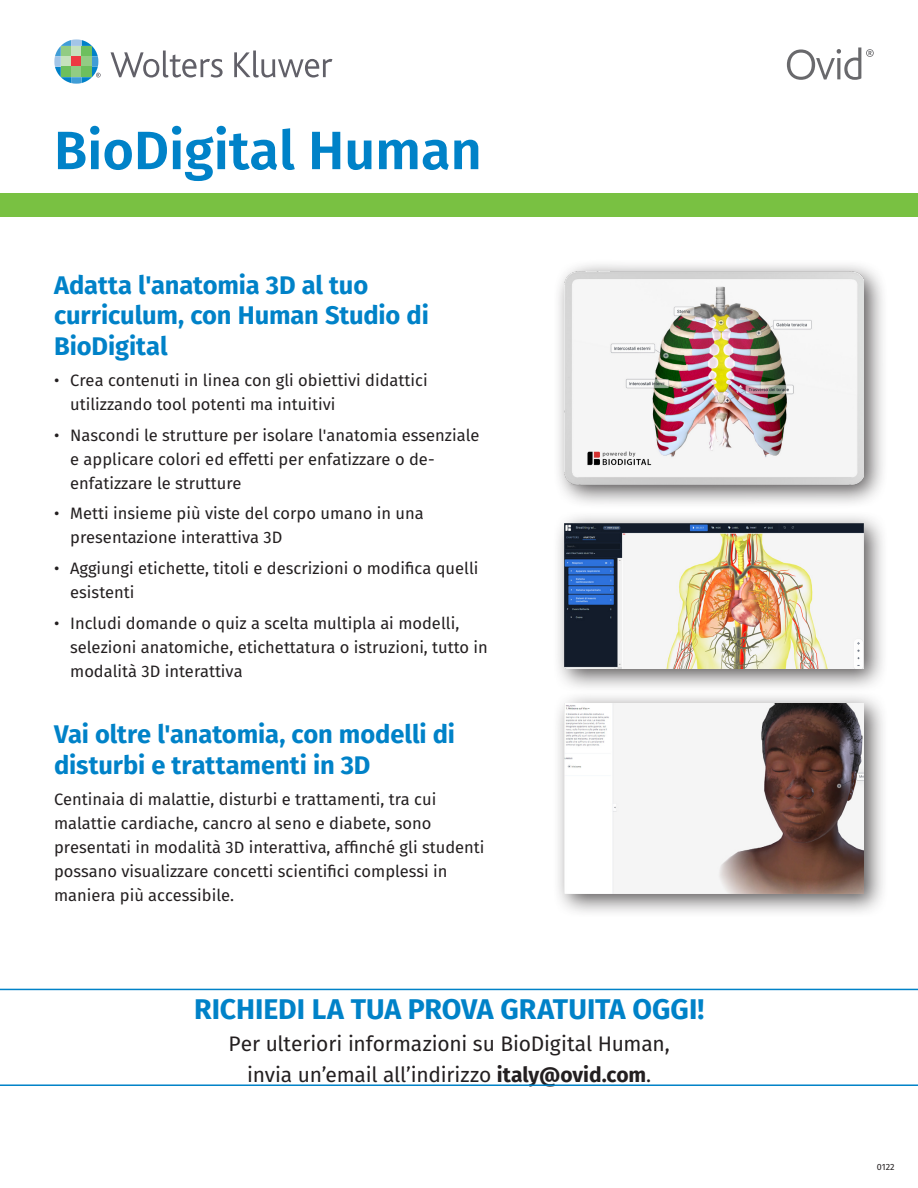
<style>
.page{position:relative;width:918px;height:1188px;background:#fff}
.page>*{position:absolute;margin:0;border:0;box-sizing:border-box;transform-origin:0 0}
.t1{font:600 54px "Fira Sans";color:#0082c8}
.t2{font:700 28.5px "Fira Sans";letter-spacing:-.005em;color:#0082c8}
.t3{font:700 25.5px/30.6px "Fira Sans";letter-spacing:-.005em;color:#0082c8}
.t4{font:21px/31.5px "Fira Sans";letter-spacing:-.01em;color:#231f20;text-align:center}
.t5{font:16.5px/24px "Fira Sans";color:#231f20}
.t6{font:9px "Fira Sans";color:#231f20}
.s1{font-weight:700}
</style>
<div class="page">
<svg style="left:0;top:989px;width:918px;height:97px"></svg>
<div style="left:552px;top:259px;width:337px;height:251px;background:#231f20;opacity:.75"></div>
<img style="left:565px;top:271px;width:299px;height:217px">
<div style="left:552px;top:690px;width:337px;height:228px;background:#231f20;opacity:.75"></div>
<img style="left:565px;top:703px;width:299px;height:190px">
<div style="left:552px;top:510px;width:337px;height:183px;background:#231f20;opacity:.75"></div>
<img style="left:565px;top:523px;width:299px;height:145px">
<div style="left:0;top:193px;width:918px;height:24px;background:#79c142"></div>
<svg style="left:111px;top:51px;width:112px;height:27px"></svg>
<svg style="left:234px;top:51px;width:98px;height:27px"></svg>
<svg style="left:54px;top:39px;width:47px;height:45px"></svg>
<svg style="left:787px;top:47px;width:87px;height:33px"></svg>
<p class="t1" style="left:54px;top:106px;width:429px">BioDigital Human</p>
<p class="t3" style="left:54px;top:268px;width:376px">Adatta l'anatomia 3D al tuo curriculum, con Human Studio di<br>BioDigital</p>
<p class="t5" style="left:70px;top:368px;width:359px;text-indent:-16px">• Crea contenuti in linea con gli obiettivi didattici utilizzando tool potenti ma intuitivi</p>
<p class="t5" style="left:70px;top:422px;width:411px;text-indent:-16px">• Nascondi le strutture per isolare l'anatomia essenziale e applicare colori ed effetti per enfatizzare o de&shy;enfatizzare le strutture</p>
<p class="t5" style="left:70px;top:501px;width:355px;text-indent:-16px">• Metti insieme più viste del corpo umano in una presentazione interattiva 3D</p>
<p class="t5" style="left:70px;top:556px;width:410px;text-indent:-16px">• Aggiungi etichette, titoli e descrizioni o modifica quelli esistenti</p>
<p class="t5" style="left:70px;top:611px;width:419px;text-indent:-16px">• Includi domande o quiz a scelta multipla ai modelli, selezioni anatomiche, etichettatura o istruzioni, tutto in modalità 3D interattiva</p>
<p class="t3" style="left:54px;top:717px;width:403px">Vai oltre l'anatomia, con modelli di disturbi e trattamenti in 3D</p>
<p class="t5" style="left:54px;top:787px;width:432px">Centinaia di malattie, disturbi e trattamenti, tra cui malattie cardiache, cancro al seno e diabete, sono presentati in modalità 3D interattiva, affinché gli studenti possano visualizzare concetti scientifici complessi in maniera più accessibile.</p>
<p class="t2" style="left:194px;top:985px;width:512px">RICHIEDI LA TUA PROVA GRATUITA OGGI!</p>
<p class="t4" style="left:229px;top:1027px;width:443px">Per ulteriori informazioni su BioDigital Human, invia un’email all’indirizzo <span class="s1">italy@ovid.com</span>.</p>
<p class="t6" style="left:877px;top:1161px;width:19px">0122</p>
</div>
